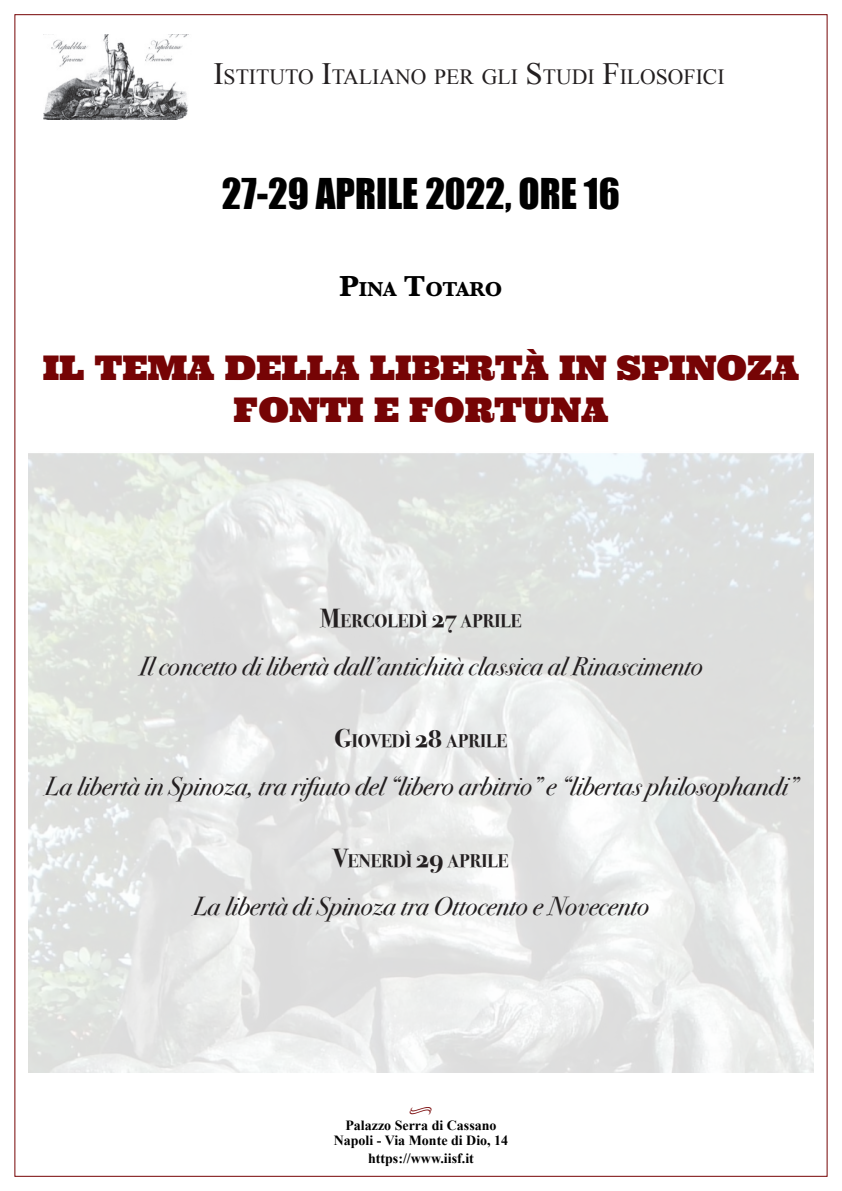
<style>
.page{position:relative;width:842px;height:1191px;background:#fff}
.page>*{position:absolute;margin:0;border:0;box-sizing:border-box;transform-origin:0 0}
.t1{font:39px "Impact";color:#000}
.t2{font:34px/42px "Ultra";color:#760405;text-align:center}
.t3{font:italic 26px "Bodoni Svty Two OSITCTT";color:#231f20}
.t4{font:21.7px "Times New Roman";color:#231f20}
.t5{font:700 21px "Baskerville";letter-spacing:-.025em;color:#000}
.t6{font:700 18.2px "Bodoni Svty Two OSITCTT";color:#231f20}
.t7{font:14.9px "Minion Pro";color:#760405}
.t8{font:700 14px "Times New Roman";color:#000}
.s1{font-size:31px}
.s2{font-size:30px}
.s3{font-size:26px}
</style>
<div class="page">
<img style="left:28px;top:453px;width:785px;height:619px">
<img style="left:44px;top:34px;width:145px;height:86px">
<p class="t4" style="left:213px;top:62px;width:512px"><span class="s1">I</span>STITUTO <span class="s1">I</span>TALIANO PER GLI <span class="s1">S</span> TUDI <span class="s1">F</span>ILOSOFICI</p>
<p class="t1" style="left:222px;top:164px;width:399px">27-29 APRILE 2022, ORE 16</p>
<p class="t5" style="left:340px;top:275px;width:164px"><span class="s2">P</span>INA <span class="s2">T</span>OTARO</p>
<p class="t2" style="left:43px;top:347px;width:758px">IL TEMA DELLA LIBERTÀ IN SPINOZA<br>FONTI E FORTUNA</p>
<p class="t6" style="left:320px;top:610px;width:203px"><span class="s3">M</span>ERCOLEDÌ <span class="s3">27</span> APRILE</p>
<p class="t3" style="left:139px;top:650px;width:565px">Il concetto di libertà dall’antichità classica al Rinascimento</p>
<p class="t6" style="left:334px;top:730px;width:174px"><span class="s3">G</span>IOVEDÌ <span class="s3">28</span> APRILE</p>
<p class="t3" style="left:45px;top:770px;width:754px">La libertà in Spinoza, tra rifiuto del “libero arbitrio” e “libertas philosophandi”</p>
<p class="t6" style="left:333px;top:850px;width:177px"><span class="s3">V</span>ENERDÌ <span class="s3">29</span> APRILE</p>
<p class="t3" style="left:193px;top:890px;width:458px">La libertà di Spinoza tra Ottocento e Novecento</p>
<p class="t7" style="left:409px;top:1099px;width:25px">•</p>
<p class="t8" style="left:345px;top:1115px;width:153px">Palazzo Serra di Cassano</p>
<p class="t8" style="left:334px;top:1130px;width:176px">Napoli - Via Monte di Dio, 14</p>
<p class="t8" style="left:368px;top:1148px;width:107px">https://www.iisf.it</p>
</div>
